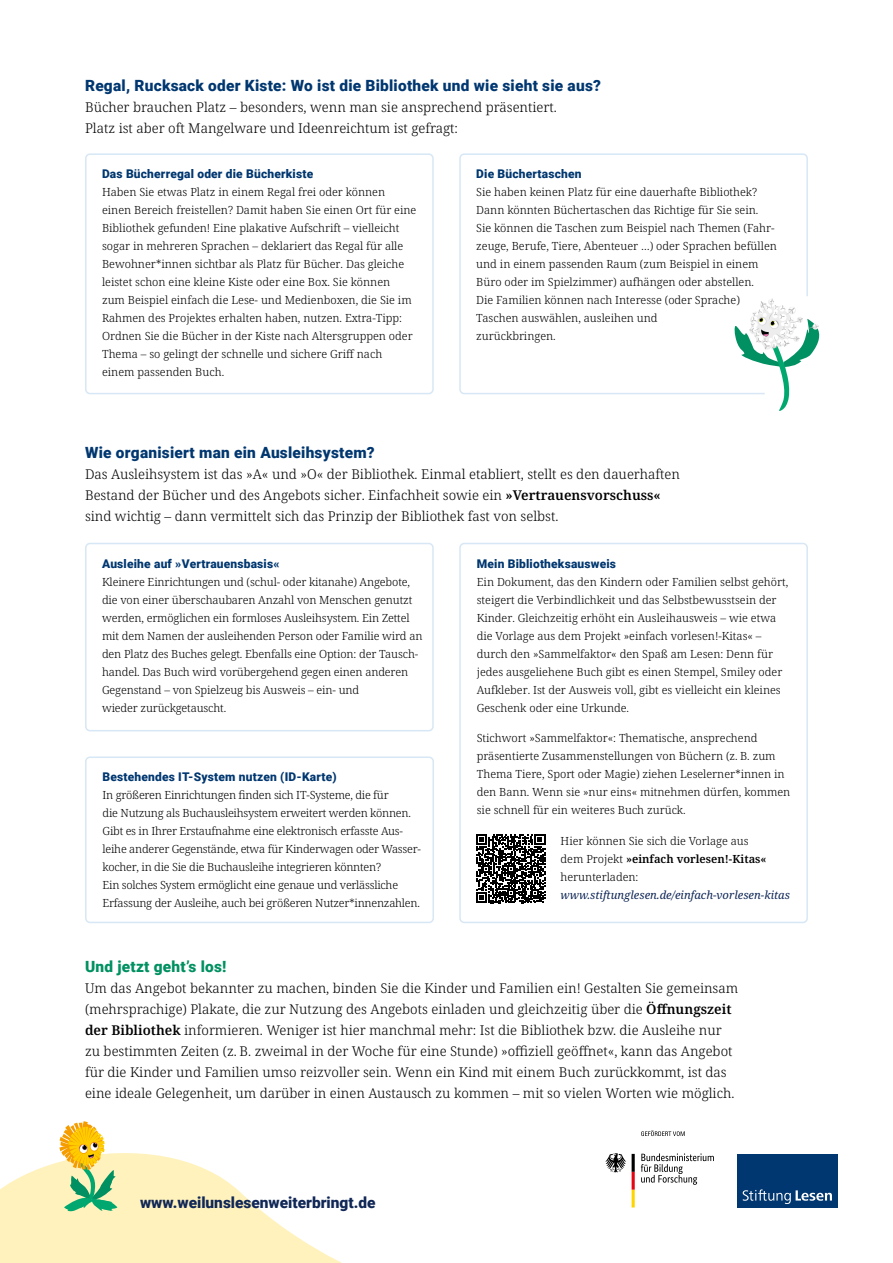
<style>
.page{position:relative;width:893px;height:1263px;background:#fff}
.page>*{position:absolute;margin:0;border:0;box-sizing:border-box;transform-origin:0 0}
.t1{font:900 15.45px "Roboto";letter-spacing:.015em;color:#003770}
.t2{font:900 15.45px "Roboto";color:#102757}
.t3{font:900 15.45px "Roboto";letter-spacing:.015em;color:#009061}
.t4{font:300 13.5px/21px "Noto Serif";color:#000}
.t5{font:900 12px "Roboto";letter-spacing:.015em;color:#003770}
.t6{font:300 11.25px/18px "Noto Serif";color:#000}
.t7{font:300 11.25px/18px "Noto Serif";letter-spacing:-.02em;color:#000}
.t8{font:italic 11.25px "Noto Serif";color:#102757}
.s1{font-weight:600}
</style>
<div class="page">
<svg style="left:0;top:1153px;width:342px;height:110px;fill:#fff2bc"></svg>
<svg style="left:641px;top:1153px;width:73px;height:32px"></svg>
<svg style="left:605px;top:1153px;width:21px;height:19px"></svg>
<svg style="left:632px;top:1154px;width:3px;height:53px"></svg>
<svg style="left:641px;top:1130px;width:44px;height:6px"></svg>
<div style="left:737px;top:1154px;width:101px;height:53px;background:#003770"></div>
<svg style="left:743px;top:1189px;width:89px;height:15px"></svg>
<div style="left:85px;top:543px;width:349px;height:188px;border:2px solid #d7e7f5;border-radius:4px"></div>
<div style="left:85px;top:756px;width:349px;height:167px;border:2px solid #d7e7f5;border-radius:4px"></div>
<div style="left:459px;top:543px;width:349px;height:380px;border:2px solid #d7e7f5;border-radius:4px"></div>
<div style="left:85px;top:153px;width:349px;height:241px;border:2px solid #d7e7f5;border-radius:4px"></div>
<div style="left:459px;top:153px;width:349px;height:241px;border:2px solid #d7e7f5;border-radius:4px"></div>
<svg style="left:476px;top:834px;width:69px;height:69px"></svg>
<div style="left:765px;top:296px;width:67px;height:126px;background:#fff;border-radius:4px"></div>
<svg style="left:733px;top:299px;width:87px;height:112px"></svg>
<svg style="left:59px;top:1121px;width:58px;height:90px"></svg>
<h1 class="t1" style="left:85px;top:74px;width:517px">Regal, Rucksack oder Kiste: Wo ist die Bibliothek und wie sieht sie aus?</h1>
<p class="t4" style="left:85px;top:97px;width:473px">Bücher brauchen Platz – besonders, wenn man sie ansprechend präsentiert.<br>Platz ist aber oft Mangelware und Ideenreichtum ist gefragt:</p>
<p class="t5" style="left:102px;top:165px;width:213px">Das Bücherregal oder die Bücherkiste</p>
<p class="t6" style="left:102px;top:183px;width:316px">Haben Sie etwas Platz in einem Regal frei oder können einen Bereich freistellen? Damit haben Sie einen Ort für eine Bibliothek gefunden! Eine plakative Aufschrift – vielleicht sogar in mehreren Sprachen – deklariert das Regal für alle Bewohner*innen sichtbar als Platz für Bücher. Das gleiche leistet schon eine kleine Kiste oder eine Box. Sie können<br>zum Beispiel einfach die Lese- und Medienboxen, die Sie im Rahmen des Projektes erhalten haben, nutzen. Extra-Tipp:<br>Ordnen Sie die Bücher in der Kiste nach Altersgruppen oder Thema – so gelingt der schnelle und sichere Griff nach einem passenden Buch.</p>
<p class="t5" style="left:476px;top:165px;width:107px">Die Büchertaschen</p>
<p class="t6" style="left:476px;top:183px;width:302px">Sie haben keinen Platz für eine dauerhafte Bibliothek?<br>Dann könnten Büchertaschen das Richtige für Sie sein.<br>Sie können die Taschen zum Beispiel nach Themen (Fahr&shy;zeuge, Berufe, Tiere, Abenteuer …) oder Sprachen befüllen und in einem passenden Raum (zum Beispiel in einem Büro oder im Spielzimmer) aufhängen oder abstellen.<br>Die Familien können nach Interesse (oder Sprache)<br>Taschen auswählen, ausleihen und<br>zurückbringen.</p>
<h1 class="t1" style="left:85px;top:442px;width:291px">Wie organisiert man ein Ausleihsystem?</h1>
<p class="t4" style="left:85px;top:464px;width:596px">Das Ausleihsystem ist das »A« und »O« der Bibliothek. Einmal etabliert, stellt es den dauerhaften<br>Bestand der Bücher und des Angebots sicher. Einfachheit sowie ein <span class="s1">»Vertrauensvorschuss« </span>sind wichtig – dann vermittelt sich das Prinzip der Bibliothek fast von selbst.</p>
<p class="t5" style="left:102px;top:555px;width:179px">Ausleihe auf »Vertrauensbasis«</p>
<p class="t6" style="left:102px;top:573px;width:322px">Kleinere Einrichtungen und (schul- oder kitanahe) Angebote, die von einer überschaubaren Anzahl von Menschen genutzt werden, ermöglichen ein formloses Ausleihsystem. Ein Zettel mit dem Namen der ausleihenden Person oder Familie wird an den Platz des Buches gelegt. Ebenfalls eine Option: der Tausch&shy;handel. Das Buch wird vorübergehend gegen einen anderen Gegenstand – von Spielzeug bis Ausweis – ein- und<br>wieder zurückgetauscht.</p>
<p class="t5" style="left:477px;top:555px;width:141px">Mein Bibliotheksausweis</p>
<p class="t6" style="left:477px;top:573px;width:313px">Ein Dokument, das den Kindern oder Familien selbst gehört, steigert die Verbindlichkeit und das Selbstbewusstsein der Kinder. Gleichzeitig erhöht ein Ausleihausweis – wie etwa die Vorlage aus dem Projekt »einfach vorlesen!-Kitas« – durch den »Sammelfaktor« den Spaß am Lesen: Denn für jedes ausgeliehene Buch gibt es einen Stempel, Smiley oder Aufkleber. Ist der Ausweis voll, gibt es vielleicht ein kleines Geschenk oder eine Urkunde.</p>
<p class="t6" style="left:477px;top:730px;width:315px">Stichwort »Sammelfaktor«: Thematische, ansprechend präsentierte Zusammenstellungen von Büchern (z. B. zum Thema Tiere, Sport oder Magie) ziehen Leselerner*innen in den Bann. Wenn sie »nur eins« mitnehmen dürfen, kommen sie schnell für ein weiteres Buch zurück.</p>
<p class="t6" style="left:561px;top:832px;width:208px">Hier können Sie sich die Vorlage aus dem Projekt <span class="s1">»einfach vorlesen!-Kitas« </span>herunterladen:</p>
<p class="t8" style="left:561px;top:887px;width:231px">www.stiftunglesen.de/einfach-vorlesen-kitas</p>
<p class="t5" style="left:103px;top:769px;width:236px">Bestehendes IT-System nutzen (ID-Karte)</p>
<p class="t7" style="left:103px;top:787px;width:319px">In größeren Einrichtungen finden sich IT-Systeme, die für<br>die Nutzung als Buchausleihsystem erweitert werden können.<br>Gibt es in Ihrer Erstaufnahme eine elektronisch erfasste Aus&shy;leihe anderer Gegenstände, etwa für Kinderwagen oder Wasser&shy;kocher, in die Sie die Buchausleihe integrieren könnten?<br>Ein solches System ermöglicht eine genaue und verlässliche Erfassung der Ausleihe, auch bei größeren Nutzer*innenzahlen.</p>
<h1 class="t3" style="left:85px;top:956px;width:143px">Und jetzt geht’s los!</h1>
<p class="t4" style="left:85px;top:978px;width:655px">Um das Angebot bekannter zu machen, binden Sie die Kinder und Familien ein! Gestalten Sie gemeinsam (mehrsprachige) Plakate, die zur Nutzung des Angebots einladen und gleichzeitig über die <span class="s1">Öffnungszeit der Bibliothek</span> informieren. Weniger ist hier manchmal mehr: Ist die Bibliothek bzw. die Ausleihe nur zu bestimmten Zeiten (z. B. zweimal in der Woche für eine Stunde) »offiziell geöffnet«, kann das Angebot für die Kinder und Familien umso reizvoller sein. Wenn ein Kind mit einem Buch zurückkommt, ist das eine ideale Gelegenheit, um darüber in einen Austausch zu kommen – mit so vielen Worten wie möglich.</p>
<h1 class="t2" style="left:140px;top:1191px;width:237px">www.weilunslesenweiterbringt.de</h1>
</div>
